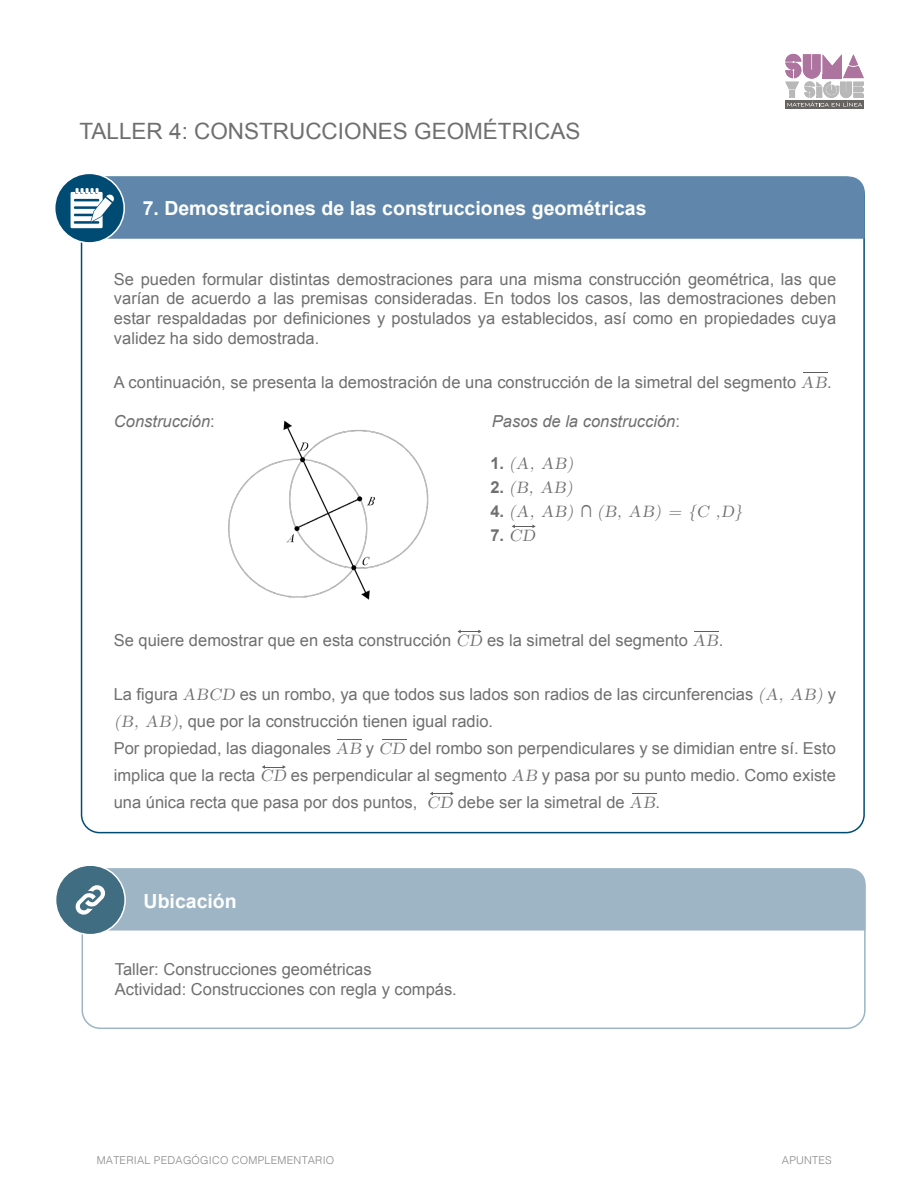
<style>
.page{position:relative;width:918px;height:1188px;background:#fff}
.page>*{position:absolute;margin:0;border:0;box-sizing:border-box;transform-origin:0 0}
.t1{font:22.5px "Arial";color:#706f6f}
.t2{font:700 19.5px "Arial";color:#fff}
.t3{font:16.5px/19.8px "Arial";color:#706f6f}
.t4{font:italic 16.5px "LM Roman Caps 10";color:#706f6f}
.t5{font:italic 16.5px "Arial";color:#706f6f}
.t6{font:700 16.5px "Arial";color:#706f6f}
.t7{font:300 10.8px "Helvetica";letter-spacing:.02em;color:#878787}
.s1{font-family:"LM Roman Caps 10";font-style:italic}
.s2{font-style:normal}
.s3{font-family:"Arial";font-weight:700;font-style:normal}
.s4{font-family:"Arial";font-style:normal}
.s5{font-family:"LM Roman Caps 10";font-weight:400;font-style:italic}
</style>
<div class="page">
<div style="left:82px;top:868px;width:784px;height:161px;border:2px solid #9bb5c3;border-radius:18px"></div>
<div style="left:106px;top:868px;width:760px;height:63px;background:#9db5c4"></div>
<div style="left:56px;top:865px;width:69px;height:70px;background:#406d81;border-radius:50%"></div>
<div style="left:55px;top:864px;width:71px;height:71px;border:2px solid #fff;border-radius:50%"></div>
<svg style="left:75px;top:885px;width:30px;height:30px"></svg>
<div style="left:107px;top:177px;width:758px;height:62px;background:#6087ab"></div>
<div style="left:55px;top:173px;width:69px;height:70px;background:#004b74;border-radius:50%"></div>
<div style="left:54px;top:173px;width:71px;height:71px;border:2px solid #fff;border-radius:50%"></div>
<svg style="left:71px;top:188px;width:43px;height:40px"></svg>
<svg style="left:512px;top:525px;width:24px;height:3px"></svg>
<svg style="left:458px;top:630px;width:24px;height:3px"></svg>
<svg style="left:694px;top:631px;width:24px;height:1px"></svg>
<svg style="left:632px;top:793px;width:24px;height:1px"></svg>
<svg style="left:382px;top:739px;width:24px;height:1px"></svg>
<svg style="left:338px;top:739px;width:24px;height:1px"></svg>
<svg style="left:430px;top:792px;width:24px;height:3px"></svg>
<svg style="left:262px;top:765px;width:24px;height:4px"></svg>
<img style="left:228px;top:420px;width:201px;height:180px">
<div style="left:785px;top:101px;width:79px;height:7px;background:#666361"></div>
<svg style="left:785px;top:54px;width:79px;height:53px"></svg>
<svg style="left:804px;top:372px;width:24px;height:1px"></svg>
<h1 class="t1" style="left:80px;top:117px;width:502px">TALLER 4: CONSTRUCCIONES GEOMÉTRICAS</h1>
<p class="t2" style="left:143px;top:195px;width:505px">7. Demostraciones de las construcciones geométricas</p>
<p class="t3" style="left:114px;top:269px;width:724px;text-align:justify">Se pueden formular distintas demostraciones para una misma construcción geométrica, las que varían de acuerdo a las premisas consideradas. En todos los casos, las demostraciones deben estar respaldadas por definiciones y postulados ya establecidos, así como en propiedades cuya validez ha sido demostrada.</p>
<p class="t3" style="left:114px;top:372px;width:719px">A continuación, se presenta la demostración de una construcción de la simetral del segmento <span class="s1">AB</span>.</p>
<p class="t5" style="left:114px;top:411px;width:102px">Construcción<span class="s2">:</span></p>
<p class="t5" style="left:492px;top:411px;width:190px">Pasos de la construcción<span class="s2">:</span></p>
<p class="t4" style="left:490px;top:451px;width:85px"><span class="s3">1.</span> (A, AB)</p>
<p class="t4" style="left:490px;top:475px;width:85px"><span class="s3">2.</span> (B, AB)</p>
<p class="t4" style="left:490px;top:499px;width:254px"><span class="s3">4.</span> (A, AB) <span class="s4">∩</span> (B, AB) = {C ,D}</p>
<p class="t6" style="left:490px;top:524px;width:46px">7. <span class="s5">CD</span></p>
<p class="t3" style="left:114px;top:631px;width:611px">Se quiere demostrar que en esta construcción <span class="s1">CD</span> es la simetral del segmento <span class="s1">AB</span>.</p>
<p class="t3" style="left:114px;top:681px;width:724px;line-height:27px">La figura <span class="s1">ABCD</span> es un rombo, ya que todos sus lados son radios de las circunferencias <span class="s1">(A, AB)</span> y <span class="s1">(B, AB)</span>, que por la construcción tienen igual radio.<br>Por propiedad, las diagonales <span class="s1">AB</span> y <span class="s1">CD</span> del rombo son perpendiculares y se dimidian entre sí. Esto implica que la recta <span class="s1">CD</span> es perpendicular al segmento <span class="s1">AB</span> y pasa por su punto medio. Como existe una única recta que pasa por dos puntos, <span class="s1">CD</span> debe ser la simetral de <span class="s1">AB</span>.</p>
<p class="t2" style="left:144px;top:888px;width:95px">Ubicación</p>
<p class="t3" style="left:115px;top:960px;width:344px">Taller: Construcciones geométricas<br>Actividad: Construcciones con regla y compás.</p>
<p class="t7" style="left:97px;top:1151px;width:239px">MATERIAL PEDAGÓGICO COMPLEMENTARIO</p>
<p class="t7" style="left:782px;top:1151px;width:51px">APUNTES</p>
</div>
